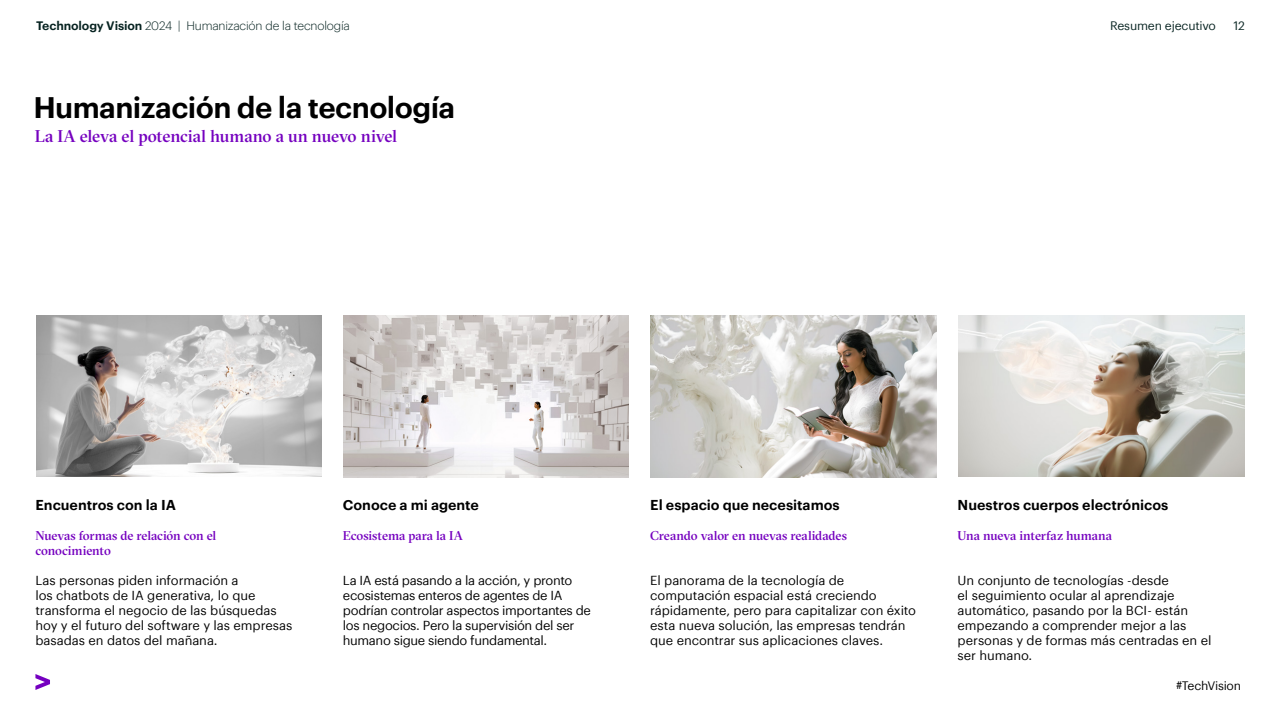
<style>
.page{position:relative;width:1280px;height:720px;background:#fff}
.page>*{position:absolute;margin:0;border:0;box-sizing:border-box;transform-origin:0 0}
.t1{font:600 29px "Graphik";letter-spacing:-.02em;color:#000}
.t2{font:500 17px "GT Sectra Fine";letter-spacing:-.01em;color:#7500bf}
.t3{font:600 14px "Graphik";color:#000}
.t4{font:12.8px/15px "Graphik";letter-spacing:-.01em;color:#000}
.t5{font:500 12.8px/15px "GT Sectra Fine";letter-spacing:-.005em;color:#7500bf}
.t6{font:300 12px "Graphik";letter-spacing:-.015em;color:#072321}
.t7{font:12px "Graphik";letter-spacing:-.02em;color:#072321}
.t8{font:12px "Graphik";letter-spacing:-.025em;color:#000}
.s1{font-weight:600}
</style>
<div class="page">
<svg style="left:35px;top:674px;width:15px;height:16px"></svg>
<img style="left:343px;top:315px;width:286px;height:163px">
<img style="left:650px;top:315px;width:287px;height:163px">
<img style="left:36px;top:315px;width:286px;height:162px">
<img style="left:958px;top:315px;width:287px;height:162px">
<p class="t6" style="left:36px;top:17px;width:315px"><span class="s1">Technology Vision</span> 2024 | Humanización de la tecnología</p>
<p class="t7" style="left:1110px;top:17px;width:107px">Resumen ejecutivo</p>
<p class="t7" style="left:1234px;top:17px;width:13px">12</p>
<h1 class="t1" style="left:33px;top:85px;width:423px">Humanización de la tecnología</h1>
<h2 class="t2" style="left:35px;top:127px;width:364px">La IA eleva el potencial humano a un nuevo nivel</h2>
<p class="t3" style="left:35px;top:494px;width:142px">Encuentros con la IA</p>
<p class="t5" style="left:35px;top:528px;width:182px">Nuevas formas de relación con el conocimiento</p>
<p class="t4" style="left:35px;top:572px;width:258px">Las personas piden información a<br>los chatbots de IA generativa, lo que transforma el negocio de las búsquedas hoy y el futuro del software y las empresas basadas en datos del mañana.</p>
<p class="t3" style="left:343px;top:494px;width:137px">Conoce a mi agente</p>
<p class="t5" style="left:343px;top:528px;width:122px">Ecosistema para la IA</p>
<p class="t4" style="left:343px;top:572px;width:250px">La IA está pasando a la acción, y pronto ecosistemas enteros de agentes de IA podrían controlar aspectos importantes de los negocios. Pero la supervisión del ser humano sigue siendo fundamental.</p>
<p class="t3" style="left:650px;top:494px;width:191px">El espacio que necesitamos</p>
<p class="t5" style="left:650px;top:528px;width:198px">Creando valor en nuevas realidades</p>
<p class="t4" style="left:650px;top:572px;width:267px">El panorama de la tecnología de computación espacial está creciendo rápidamente, pero para capitalizar con éxito esta nueva solución, las empresas tendrán que encontrar sus aplicaciones claves.</p>
<p class="t3" style="left:958px;top:494px;width:212px">Nuestros cuerpos electrónicos</p>
<p class="t5" style="left:958px;top:528px;width:156px">Una nueva interfaz humana</p>
<p class="t4" style="left:958px;top:572px;width:255px">Un conjunto de tecnologías -desde<br>el seguimiento ocular al aprendizaje automático, pasando por la BCI- están empezando a comprender mejor a las personas y de formas más centradas en el ser humano.</p>
<p class="t8" style="left:1176px;top:677px;width:67px">#TechVision</p>
</div>
